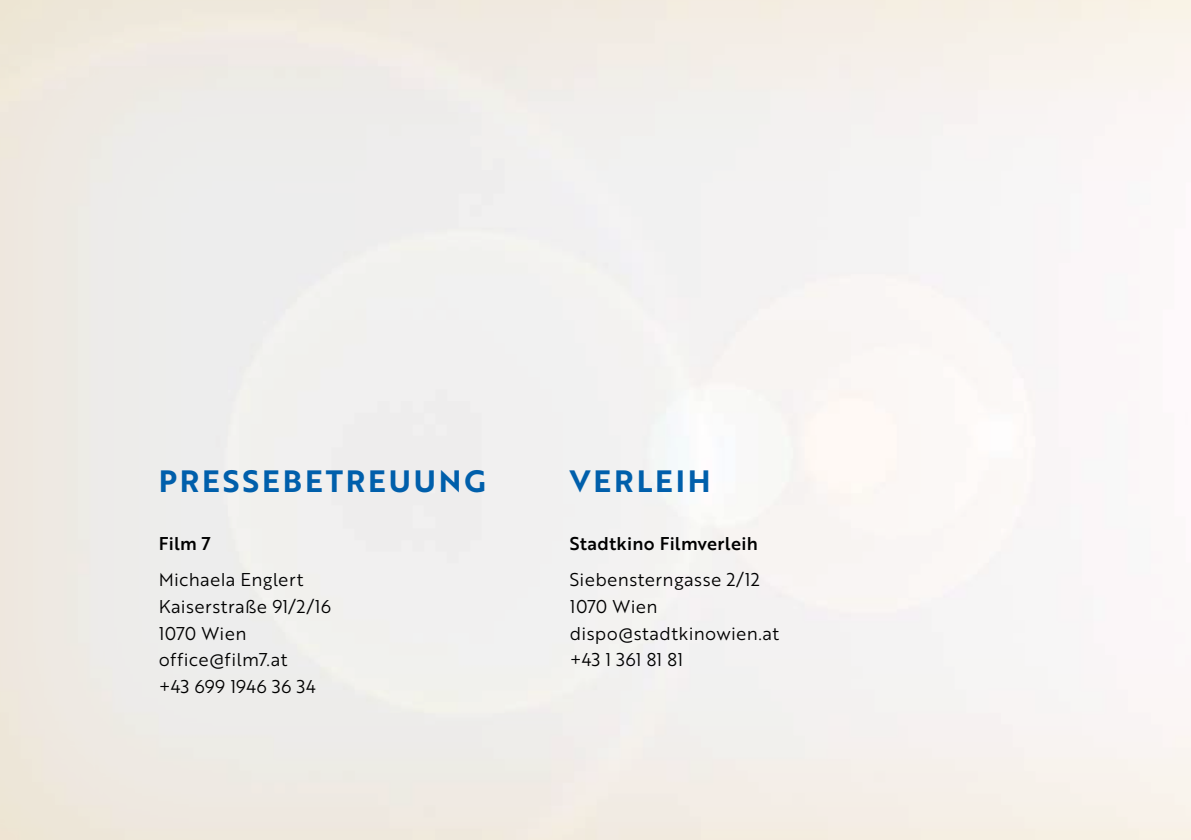
<style>
.page{position:relative;width:1191px;height:840px;background:#fff}
.page>*{position:absolute;margin:0;border:0;box-sizing:border-box;transform-origin:0 0}
.t1{font:30px "Brother 1816 Bold";letter-spacing:.1em;color:#005fab}
.t2{font:18px/26.8px "Brother 1816 Book";letter-spacing:.015em;color:#000}
.t3{font:18px "Brother 1816 Medium";letter-spacing:.015em;color:#000}
</style>
<div class="page">
<h1 class="t1" style="left:159px;top:458px;width:328px">PRESSEBETREUUNG</h1>
<p class="t3" style="left:159px;top:530px;width:54px">Film 7</p>
<p class="t2" style="left:159px;top:565px;width:174px">Michaela Englert<br>Kaiserstraße 91/2/16<br>1070 Wien office@film7.at<br>+43 699 1946 36 34</p>
<h1 class="t1" style="left:570px;top:458px;width:142px">VERLEIH</h1>
<p class="t3" style="left:570px;top:530px;width:189px">Stadtkino Filmverleih</p>
<p class="t2" style="left:570px;top:565px;width:210px">Siebensterngasse 2/12<br>1070 Wien dispo@stadtkinowien.at +43 1 361 81 81</p>
</div>
